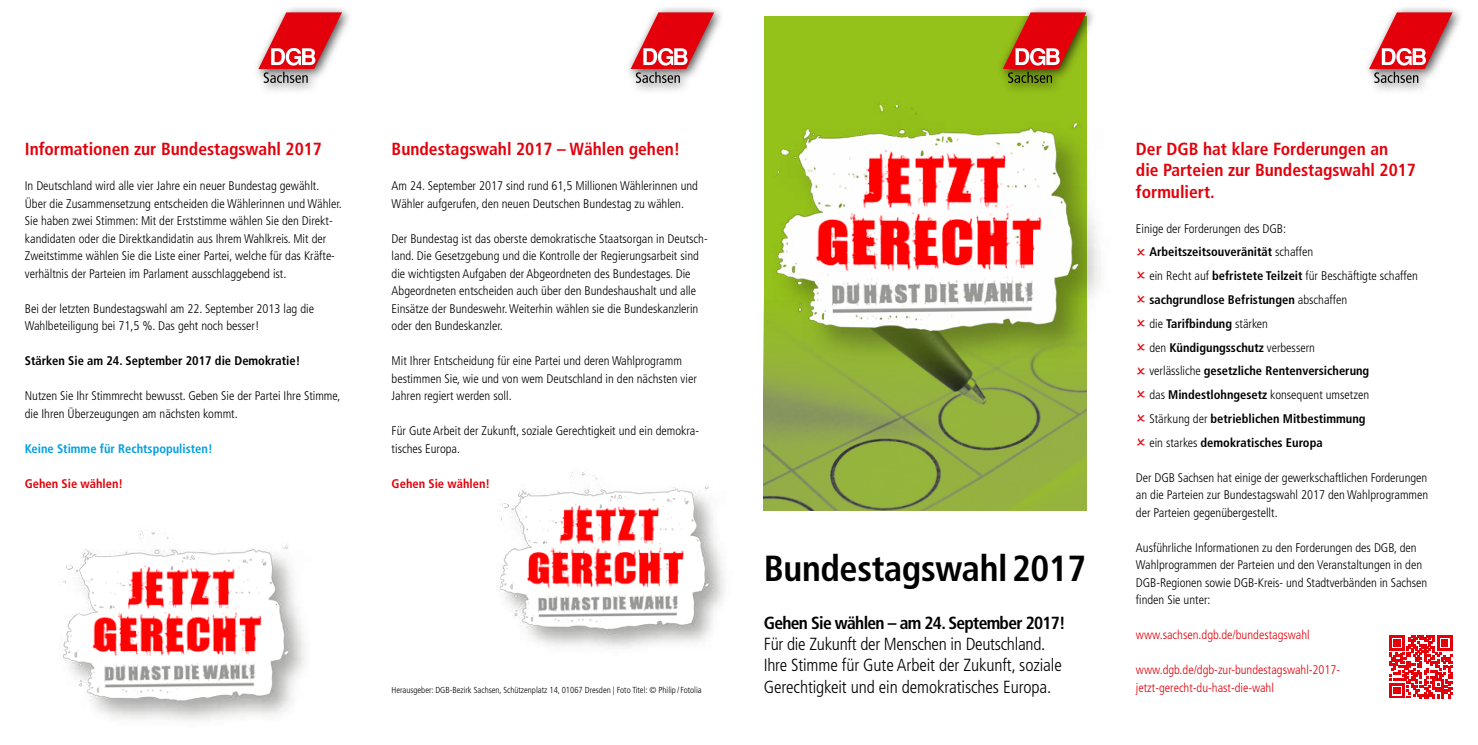
<style>
.page{position:relative;width:1478px;height:745px;background:#fff}
.page>*{position:absolute;margin:0;border:0;box-sizing:border-box;transform-origin:0 0}
.t1{font:700 condensed 36.25px "Frutiger LT";letter-spacing:-.01em;color:#000}
.t2{font:700 condensed 17.5px/21.2px "Frutiger LT";color:#e3000b}
.t3{font:300 condensed 17.5px/21.2px "Frutiger LT";letter-spacing:-.005em;color:#000}
.t4{font:700 condensed 17.5px "Frutiger LT";letter-spacing:-.04em;color:#000}
.t5{font:300 condensed 12.5px/17.5px "Frutiger LT";color:#000}
.t6{font:700 condensed 12.5px/23.8px "Frutiger LT";color:#000}
.t7{font:300 condensed 12.5px/17.5px "Frutiger LT";color:#e3000b}
.t8{font:700 condensed 12.5px "Frutiger LT";color:#009ee3}
.t9{font:700 condensed 12.5px "Frutiger LT";color:#e3000b}
.t10{font:300 condensed 8.75px "Frutiger LT";color:#000}
.s1{font-weight:300}
</style>
<div class="page">
<div style="left:764px;top:16px;width:322px;height:494px;background:#94c11a"></div>
<img style="left:764px;top:364px;width:322px;height:146px">
<div style="left:997px;top:5px;width:100px;height:90px;background:#000;opacity:.7"></div>
<svg style="left:1002px;top:12px;width:84px;height:71px"></svg>
<div style="left:625px;top:5px;width:100px;height:90px;background:#000;opacity:.7"></div>
<svg style="left:630px;top:12px;width:84px;height:71px"></svg>
<div style="left:1363px;top:5px;width:100px;height:90px;background:#000;opacity:.7"></div>
<svg style="left:1369px;top:12px;width:83px;height:71px"></svg>
<div style="left:252px;top:5px;width:101px;height:90px;background:#000;opacity:.7"></div>
<svg style="left:258px;top:12px;width:84px;height:71px"></svg>
<svg style="left:1389px;top:635px;width:63px;height:62px"></svg>
<img style="left:763px;top:100px;width:337px;height:264px">
<img style="left:62px;top:530px;width:242px;height:190px">
<img style="left:496px;top:470px;width:228px;height:178px">
<h2 class="t2" style="left:25px;top:138px;width:299px">Informationen zur Bundestagswahl 2017</h2>
<p class="t5" style="left:25px;top:177px;width:318px">In Deutschland wird alle vier Jahre ein neuer Bundestag gewählt.<br>Über die Zusammensetzung entscheiden die Wählerinnen und Wähler.<br>Sie haben zwei Stimmen: Mit der Erststimme wählen Sie den Direkt&shy;kandidaten oder die Direktkandidatin aus Ihrem Wahlkreis. Mit der Zweitstimme wählen Sie die Liste einer Partei, welche für das Kräfte&shy;verhältnis der Parteien im Parlament ausschlaggebend ist.</p>
<p class="t5" style="left:25px;top:299px;width:291px">Bei der letzten Bundestagswahl am 22. September 2013 lag die<br>Wahlbeteiligung bei 71,5 %. Das geht noch besser!</p>
<p class="t6" style="left:25px;top:349px;width:277px">Stärken Sie am 24. September 2017 die Demokratie!</p>
<p class="t5" style="left:25px;top:387px;width:317px">Nutzen Sie Ihr Stimmrecht bewusst. Geben Sie der Partei Ihre Stimme, die Ihren Überzeugungen am nächsten kommt.</p>
<p class="t8" style="left:25px;top:441px;width:189px">Keine Stimme für Rechtspopulisten!</p>
<p class="t9" style="left:25px;top:476px;width:100px">Gehen Sie wählen!</p>
<h2 class="t2" style="left:392px;top:138px;width:290px">Bundestagswahl 2017 – Wählen gehen!</h2>
<p class="t5" style="left:392px;top:177px;width:308px">Am 24. September 2017 sind rund 61,5 Millionen Wählerinnen und<br>Wähler aufgerufen, den neuen Deutschen Bundestag zu wählen.</p>
<p class="t5" style="left:392px;top:229px;width:317px">Der Bundestag ist das oberste demokratische Staatsorgan in Deutsch&shy;land. Die Gesetzgebung und die Kontrolle der Regierungsarbeit sind die wichtigsten Aufgaben der Abgeordneten des Bundestages. Die Abgeordneten entscheiden auch über den Bundeshaushalt und alle Einsätze der Bundeswehr. Weiterhin wählen sie die Bundeskanzlerin oder den Bundeskanzler.</p>
<p class="t5" style="left:392px;top:352px;width:307px">Mit Ihrer Entscheidung für eine Partei und deren Wahlprogramm bestimmen Sie, wie und von wem Deutschland in den nächsten vier<br>Jahren regiert werden soll.</p>
<p class="t5" style="left:392px;top:422px;width:309px">Für Gute Arbeit der Zukunft, soziale Gerechtigkeit und ein demokra&shy;tisches Europa.</p>
<p class="t9" style="left:392px;top:476px;width:100px">Gehen Sie wählen!</p>
<h1 class="t1" style="left:764px;top:546px;width:324px">Bundestagswahl 2017</h1>
<h2 class="t4" style="left:764px;top:612px;width:303px">Gehen Sie wählen – am 24. September 2017!</h2>
<h2 class="t3" style="left:764px;top:633px;width:300px">Für die Zukunft der Menschen in Deutschland.<br>Ihre Stimme für Gute Arbeit der Zukunft, soziale</h2>
<p class="t10" style="left:392px;top:684px;width:311px">Herausgeber: DGB-Bezirk Sachsen, Schützenplatz 14, 01067 Dresden | Foto Titel: © Philip / Fotolia</p>
<h2 class="t3" style="left:764px;top:675px;width:289px">Gerechtigkeit und ein demokratisches Europa.</h2>
<h2 class="t2" style="left:1136px;top:138px;width:281px">Der DGB hat klare Forderungen an<br>die Parteien zur Bundestagswahl 2017 formuliert.</h2>
<p class="t6" style="left:1149px;top:216px;width:270px;text-indent:-13px"><span class="s1">Einige der Forderungen des DGB:<br></span>Arbeitszeitsouveränität <span class="s1">schaffen<br>ein Recht auf</span> befristete Teilzeit <span class="s1">für Beschäftigte schaffen </span>sachgrundlose Befristungen <span class="s1">abschaffen<br>die</span> Tarifbindung <span class="s1">stärken<br>den</span> Kündigungsschutz <span class="s1">verbessern<br>verlässliche</span> gesetzliche Rentenversicherung<br><span class="s1">das</span> Mindestlohngesetz <span class="s1">konsequent umsetzen<br>Stärkung der</span> betrieblichen Mitbestimmung<br><span class="s1">ein starkes</span> demokratisches Europa</p>
<p class="t5" style="left:1136px;top:468px;width:294px;text-align:justify">Der DGB Sachsen hat einige der gewerkschaftlichen Forderungen an die Parteien zur Bundestagswahl 2017 den Wahlprogrammen der Parteien gegenübergestellt.</p>
<p class="t5" style="left:1136px;top:538px;width:293px">Ausführliche Informationen zu den Forderungen des DGB, den Wahlprogrammen der Parteien und den Veranstaltungen in den DGB-Regionen sowie DGB-Kreis- und Stadtverbänden in Sachsen finden Sie unter:</p>
<p class="t7" style="left:1136px;top:626px;width:175px">www.sachsen.dgb.de/bundestagswahl</p>
<p class="t7" style="left:1136px;top:661px;width:205px">www.dgb.de/dgb-zur-bundestagswahl-2017- jetzt-gerecht-du-hast-die-wahl</p>
</div>
